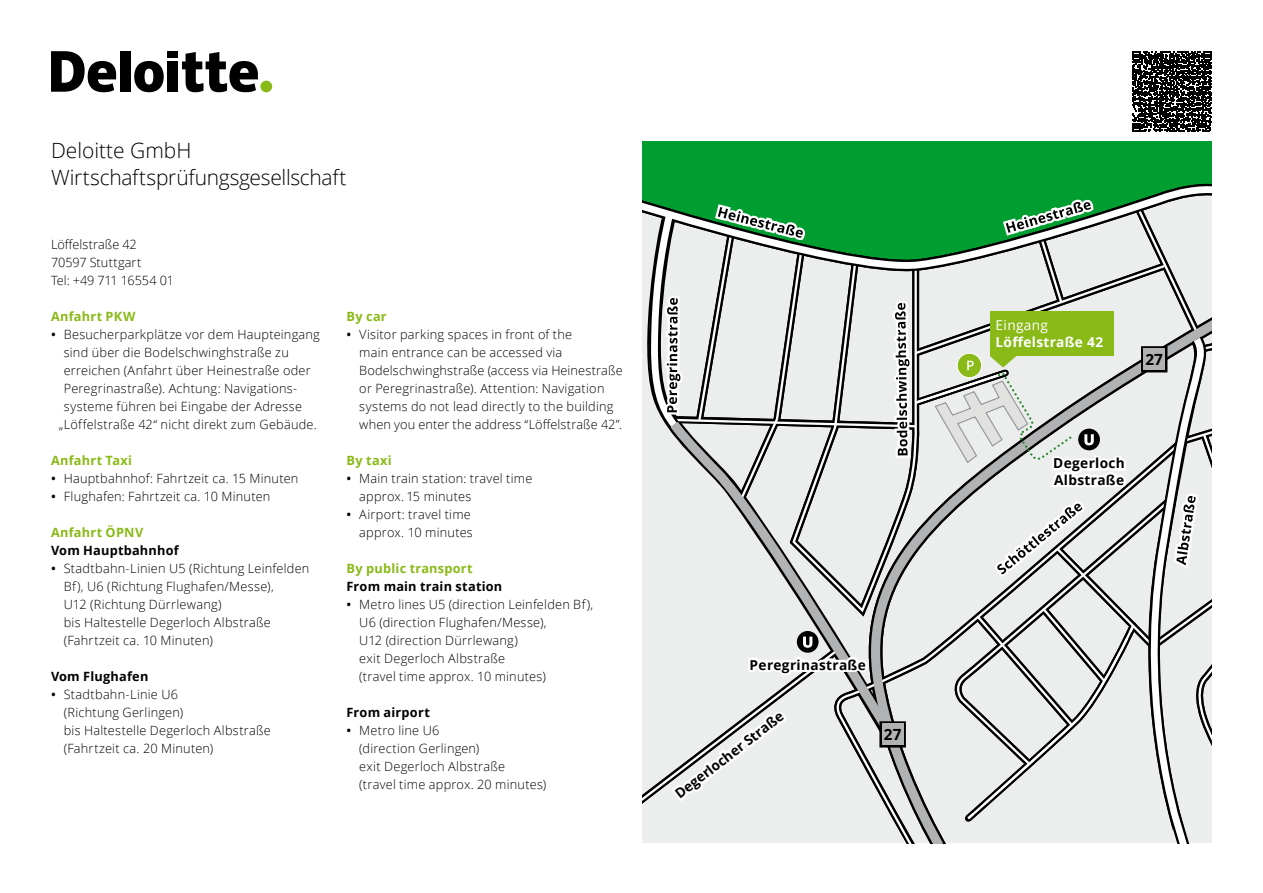
<style>
.page{position:relative;width:1263px;height:893px;background:#fff}
.page>*{position:absolute;margin:0;border:0;box-sizing:border-box;transform-origin:0 0}
.t1{font:300 21px/27px "Open Sans";letter-spacing:-.005em;color:#000}
.t2{font:700 15.45px "Open Sans";color:#000}
.t3{font:700 13.65px/16.4px "Open Sans";letter-spacing:.025em;color:#000}
.t4{font:700 13.65px "Open Sans";letter-spacing:.025em;color:#fff}
.t5{font:13.65px "Open Sans";letter-spacing:.025em;color:#fff}
.t6{font:300 12.75px/18px "Open Sans";letter-spacing:.015em;color:#000}
.t7{font:700 12.75px "Open Sans";letter-spacing:.02em;color:#89ba17}
.t8{font:700 12.75px "Open Sans";letter-spacing:.015em;color:#000}
.s1{font-weight:600}
</style>
<div class="page">
<div style="left:642px;top:142px;width:570px;height:13px;background:#009d30"></div>
<svg style="left:642px;top:155px;width:570px;height:688px;background:#bfd1c3"></svg>
<div style="left:260px;top:81px;width:12px;height:11px;background:#89ba17;border-radius:50%"></div>
<div style="left:120px;top:51px;width:10px;height:41px;background:#000"></div>
<svg style="left:134px;top:61px;width:30px;height:31px"></svg>
<div style="left:168px;top:61px;width:10px;height:31px;background:#000"></div>
<div style="left:168px;top:51px;width:10px;height:7px;background:#000"></div>
<svg style="left:182px;top:52px;width:76px;height:40px"></svg>
<svg style="left:51px;top:51px;width:65px;height:41px"></svg>
<svg style="left:1132px;top:52px;width:80px;height:80px"></svg>
<h1 class="t1" style="left:51px;top:136px;width:297px">Deloitte GmbH<br>Wirtschaftsprüfungsgesellschaft</h1>
<p class="t6" style="left:51px;top:235px;width:125px">Löffelstraße 42<br>70597 Stuttgart<br>Tel: +49 711 16554 01</p>
<p class="t7" style="left:51px;top:307px;width:86px">Anfahrt PKW</p>
<p class="t6" style="left:51px;top:325px;width:270px"><span class="s1">•</span> Besucherparkplätze vor dem Haupteingang</p>
<p class="t6" style="left:64px;top:343px;width:227px">sind über die Bodelschwinghstraße zu</p>
<p class="t6" style="left:64px;top:361px;width:248px">erreichen (Anfahrt über Heinestraße oder</p>
<p class="t6" style="left:64px;top:379px;width:235px">Peregrinastraße). Achtung: Navigations-</p>
<p class="t6" style="left:64px;top:397px;width:240px">systeme führen bei Eingabe der Adresse</p>
<p class="t6" style="left:59px;top:415px;width:260px">„Löffelstraße 42“ nicht direkt zum Gebäude.</p>
<p class="t7" style="left:51px;top:451px;width:82px">Anfahrt Taxi</p>
<p class="t6" style="left:51px;top:469px;width:249px"><span class="s1">•</span> Hauptbahnhof: Fahrtzeit ca. 15 Minuten</p>
<p class="t6" style="left:51px;top:487px;width:221px"><span class="s1">•</span> Flughafen: Fahrtzeit ca. 10 Minuten</p>
<p class="t7" style="left:51px;top:523px;width:94px">Anfahrt ÖPNV</p>
<p class="t8" style="left:51px;top:541px;width:129px">Vom Hauptbahnhof</p>
<p class="t6" style="left:64px;top:559px;width:247px;text-indent:-13px"><span class="s1">•</span> Stadtbahn-Linien U5 (Richtung Leinfelden Bf), U6 (Richtung Flughafen/Messe),<br>U12 (Richtung Dürrlewang)<br>bis Haltestelle Degerloch Albstraße (Fahrtzeit ca. 10 Minuten)</p>
<p class="t8" style="left:51px;top:667px;width:99px">Vom Flughafen</p>
<p class="t6" style="left:64px;top:685px;width:209px;text-indent:-13px"><span class="s1">•</span> Stadtbahn-Linie U6<br>(Richtung Gerlingen)<br>bis Haltestelle Degerloch Albstraße (Fahrtzeit ca. 20 Minuten)</p>
<p class="t7" style="left:347px;top:307px;width:42px">By car</p>
<p class="t6" style="left:359px;top:325px;width:265px;text-indent:-13px"><span class="s1">•</span> Visitor parking spaces in front of the<br>main entrance can be accessed via Bodelschwinghstraße (access via Heinestraße or Peregrinastraße). Attention: Navigation systems do not lead directly to the building when you enter the address “Löffelstraße 42”.</p>
<p class="t7" style="left:347px;top:451px;width:47px">By taxi</p>
<p class="t6" style="left:359px;top:469px;width:175px;text-indent:-13px"><span class="s1">•</span> Main train station: travel time approx. 15 minutes</p>
<p class="t6" style="left:347px;top:505px;width:128px;text-align:right"><span class="s1">•</span> Airport: travel time approx. 10 minutes</p>
<p class="t7" style="left:347px;top:559px;width:128px">By public transport</p>
<p class="t8" style="left:347px;top:577px;width:157px">From main train station</p>
<p class="t6" style="left:359px;top:595px;width:235px;text-indent:-13px"><span class="s1">•</span> Metro lines U5 (direction Leinfelden Bf), U6 (direction Flughafen/Messe),<br>U12 (direction Dürrlewang)<br>exit Degerloch Albstraße<br>(travel time approx. 10 minutes)</p>
<p class="t8" style="left:347px;top:703px;width:85px">From airport</p>
<p class="t6" style="left:359px;top:721px;width:188px;text-indent:-13px"><span class="s1">•</span> Metro line U6<br>(direction Gerlingen)<br>exit Degerloch Albstraße<br>(travel time approx. 20 minutes)</p>
<p class="t3" style="left:750px;top:656px;width:118px">Peregrinastraße</p>
<p class="t3" style="left:672px;top:789px;width:134px;rotate:-38deg">Degerlocher Straße</p>
<p class="t2" style="left:884px;top:724px;width:19px">27</p>
<p class="t5" style="left:995px;top:316px;width:54px">Eingang</p>
<p class="t4" style="left:995px;top:332px;width:109px">Löffelstraße 42</p>
<p class="t2" style="left:1145px;top:349px;width:19px">27</p>
<p class="t3" style="left:1053px;top:455px;width:73px">Degerloch<br>Albstraße</p>
</div>
